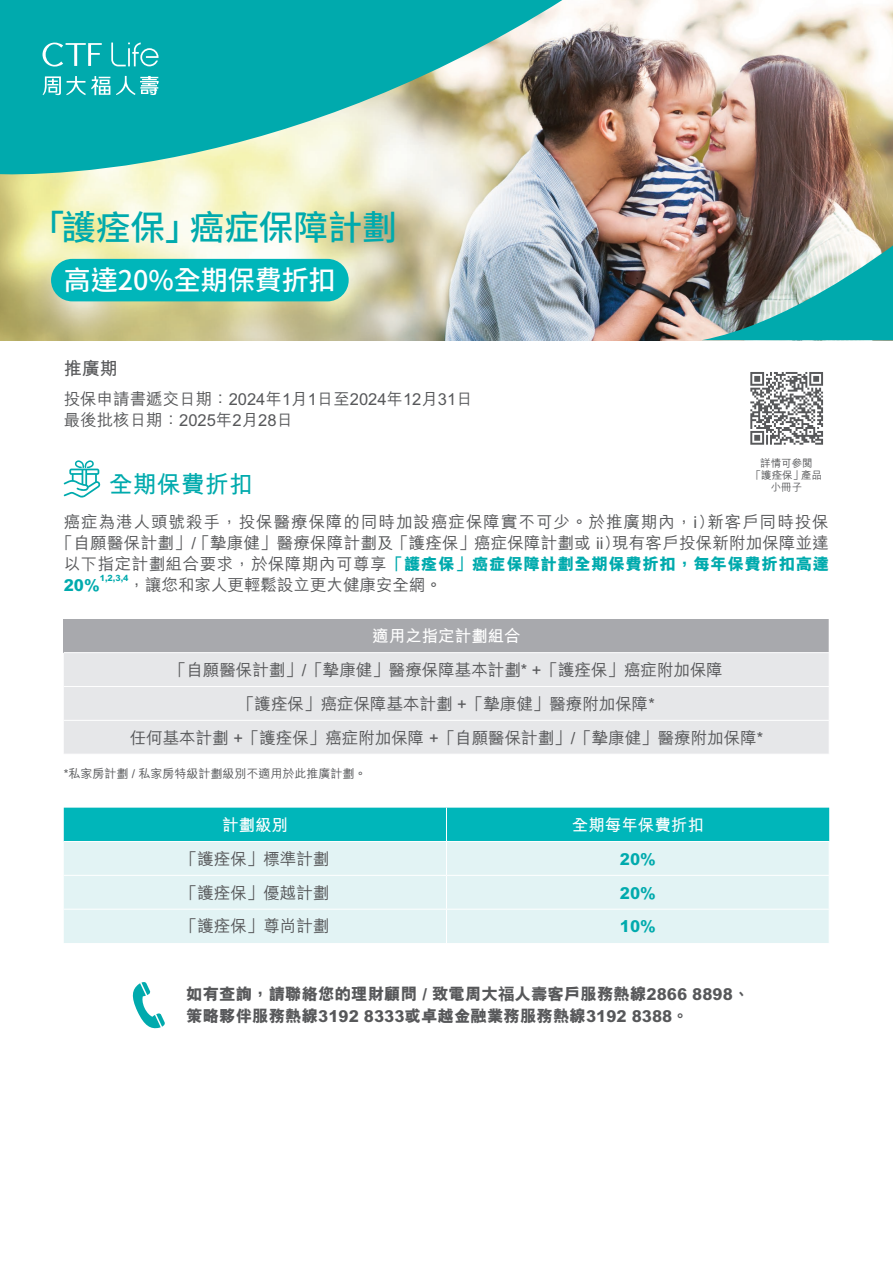
<style>
.page{position:relative;width:893px;height:1263px;background:#fff}
.page>*{position:absolute;margin:0;border:0;box-sizing:border-box;transform-origin:0 0}
.t1{font:500 34.5px "Noto Sans CJ Ktc";color:#00aaad}
.t2{font:500 27px "Noto Sans CJ Ktc";color:#fff}
.t3{font:700 24px "M Hei HK";color:#00aaad}
.t4{font:700 18px "M Hei HK";color:#57585a}
.Body{font:500 16.5px/21px "M Hei HK";letter-spacing:.01em;color:#57585a;text-align:justify}
.Chart_text{font:500 16.5px "M Hei HK";color:#57585a}
.Body-2{font:800 16.5px/22.5px "M Hei HK";color:#57585a}
.Body-3{font:500 16.5px "M Hei HK";letter-spacing:.06em;color:#57585a}
.Highlight{font:500 16.5px "M Hei HK";color:#57585a}
.Chart_text-2{font:700 16.5px "M Hei HK";color:#fff}
.Chart_text-3{font:800 16.5px "M Hei HK";color:#00aaad}
.Body-4{font:500 12px "M Hei HK";color:#57585a}
.t5{font:500 10.5px "M Hei HK";color:#57585a}
.Body-5{font:800 8.55px "M Hei HK";color:#00aaad}
.s1{font-weight:800;color:#00aaad}
.s2{font-family:"Noto Sans CJ Ktc";font-weight:700}
</style>
<div class="page">
<img style="left:0;top:0;width:893px;height:340px">
<div style="left:64px;top:619px;width:765px;height:34px;background:#a8a9ad"></div>
<div style="left:64px;top:653px;width:765px;height:101px;background:#e6e7e9"></div>
<hr style="left:64px;top:686px;width:766px;height:1px;background:#fff">
<hr style="left:64px;top:720px;width:766px;height:1px;background:#fff">
<hr style="left:64px;top:652px;width:766px;height:1px;background:#fff">
<div style="left:64px;top:808px;width:765px;height:33px;background:#00b6ba"></div>
<div style="left:64px;top:842px;width:765px;height:101px;background:#e2f3f4"></div>
<hr style="left:446px;top:842px;width:1px;height:33px;background:#fff">
<hr style="left:64px;top:875px;width:382px;height:1px;background:#fff">
<hr style="left:446px;top:875px;width:384px;height:1px;background:#fff">
<hr style="left:446px;top:876px;width:1px;height:33px;background:#fff">
<hr style="left:64px;top:909px;width:382px;height:1px;background:#fff">
<hr style="left:446px;top:909px;width:384px;height:1px;background:#fff">
<hr style="left:446px;top:909px;width:1px;height:34px;background:#fff">
<hr style="left:446px;top:808px;width:1px;height:33px;background:#fff">
<svg style="left:64px;top:460px;width:36px;height:37px"></svg>
<svg style="left:132px;top:982px;width:33px;height:47px"></svg>
<svg style="left:750px;top:372px;width:73px;height:73px"></svg>
<div style="left:51px;top:259px;width:298px;height:42px;background:#00b6ba;border-radius:21px"></div>
<img style="left:702px;top:230px;width:191px;height:110px">
<svg style="left:0;top:0;width:595px;height:187px;background:#59b7ae"></svg>
<svg style="left:111px;top:43px;width:48px;height:23px"></svg>
<svg style="left:43px;top:43px;width:59px;height:24px"></svg>
<svg style="left:43px;top:76px;width:67px;height:19px"></svg>
<svg style="left:116px;top:76px;width:43px;height:19px"></svg>
<p class="t1" style="left:30px;top:207px;width:369px">「護痊保」癌症保障計劃</p>
<p class="t2" style="left:64px;top:265px;width:274px">高達20%全期保費折扣</p>
<p class="t4" style="left:64px;top:356px;width:55px">推廣期</p>
<p class="Highlight" style="left:64px;top:387px;width:410px">投保申請書遞交日期：2024年1月1日至2024年12月31日</p>
<p class="Body" style="left:64px;top:408px;width:231px">最後批核日期：2025年2月28日</p>
<p class="t5" style="left:760px;top:455px;width:54px">詳情可參閱</p>
<p class="t5" style="left:751px;top:467px;width:73px">「護痊保」產品</p>
<p class="t5" style="left:771px;top:479px;width:33px">小冊子</p>
<p class="t3" style="left:109px;top:467px;width:145px">全期保費折扣</p>
<p class="Body-3" style="left:64px;top:510px;width:766px">癌症為港人頭號殺手，投保醫療保障的同時加設癌症保障實不可少。於推廣期內，i)新客戶同時投保</p>
<p class="Body" style="left:64px;top:531px;width:767px;text-indent:-7px">「自願醫保計劃」/ 「摯康健」醫療保障計劃及「護痊保」癌症保障計劃或 ii)現有客戶投保新附加保障並達以下指定計劃組合要求，於保障期內可尊享<span class="s1">「護痊保」癌症保障計劃全期保費折扣，每年保費折扣高達20%</span></p>
<p class="Body-5" style="left:100px;top:573px;width:30px">1,2,3,4</p>
<p class="Body" style="left:129px;top:573px;width:315px">，讓您和家人更輕鬆設立更大健康安全網。</p>
<p class="Chart_text-2" style="left:372px;top:624px;width:150px">適用之指定計劃組合</p>
<p class="Chart_text" style="left:170px;top:658px;width:555px">「自願醫保計劃」/「摯康健」醫療保障基本計劃* +「護痊保」癌症附加保障</p>
<p class="Chart_text" style="left:238px;top:692px;width:418px">「護痊保」癌症保障基本計劃 +「摯康健」醫療附加保障*</p>
<p class="Chart_text" style="left:130px;top:725px;width:635px">任何基本計劃 +「護痊保」癌症附加保障 +「自願醫保計劃」/「摯康健」醫療附加保障*</p>
<p class="Body-4" style="left:64px;top:765px;width:304px">*私家房計劃 / 私家房特級計劃級別不適用於此推廣計劃。</p>
<p class="Chart_text-2" style="left:222px;top:813px;width:67px">計劃級別</p>
<p class="Chart_text-2" style="left:572px;top:813px;width:133px">全期每年保費折扣</p>
<p class="Chart_text" style="left:181px;top:847px;width:150px">「護痊保」標準計劃</p>
<p class="Chart_text-3" style="left:620px;top:847px;width:37px">20%</p>
<p class="Chart_text" style="left:181px;top:880px;width:150px">「護痊保」優越計劃</p>
<p class="Chart_text-3" style="left:620px;top:881px;width:37px">20%</p>
<p class="Chart_text" style="left:181px;top:914px;width:150px">「護痊保」尊尚計劃</p>
<p class="Chart_text-3" style="left:620px;top:915px;width:37px">10%</p>
<p class="Body-2" style="left:186px;top:982px;width:565px">如有查詢，請聯絡您的理財顧問 / 致電周大<span class="s2">福</span>人壽客戶服務熱線2866 8898、策略夥伴服務熱線3192 8333或卓越金融業務服務熱線3192 8388。</p>
</div>
